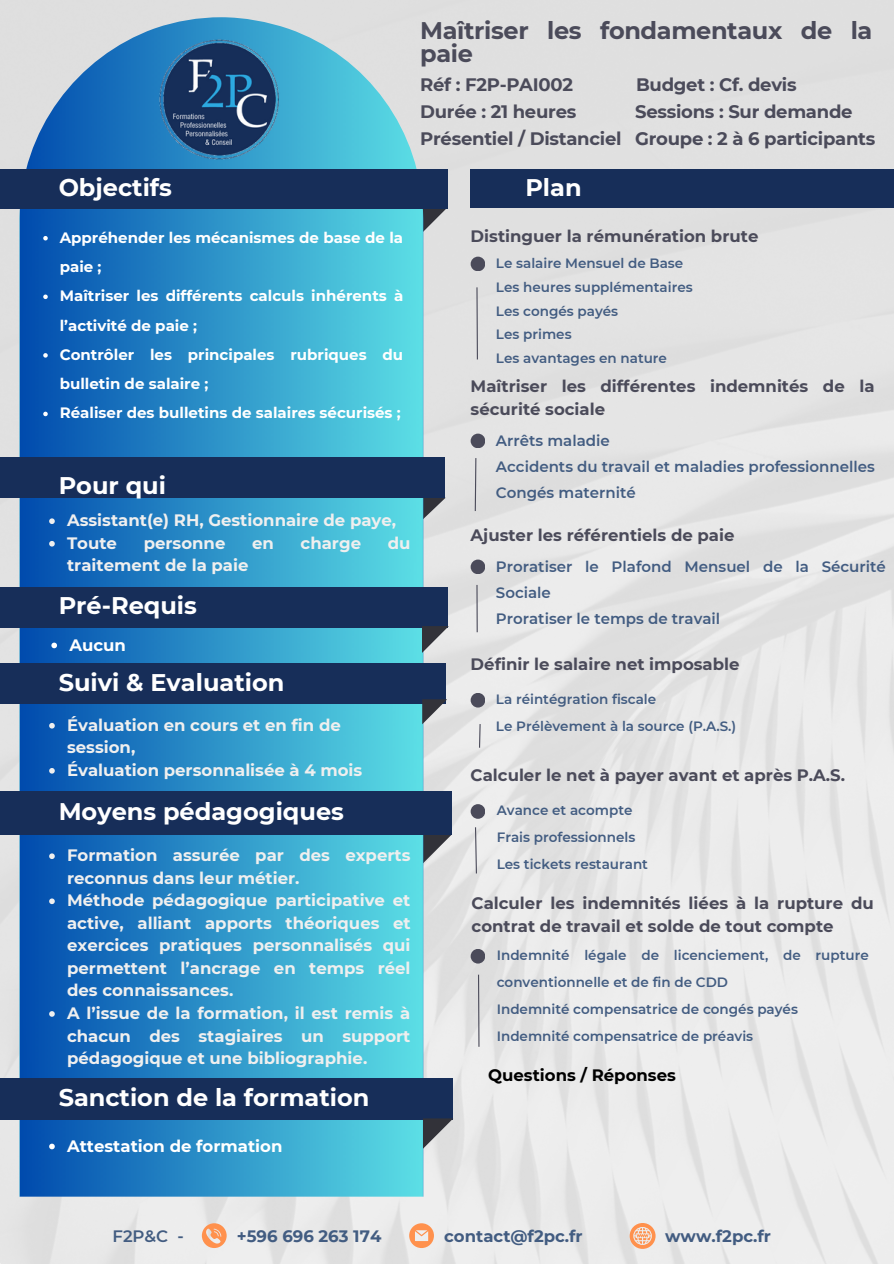
<style>
.page{position:relative;width:894px;height:1264px;background:#fff}
.page>*{position:absolute;margin:0;border:0;box-sizing:border-box;transform-origin:0 0}
.t1{font:700 24px "Montserrat";color:#fff}
.t2{font:700 24px/22.5px "Montserrat";letter-spacing:-.015em;color:#4b4b5a}
.t3{font:700 18px "Montserrat";letter-spacing:-.015em;color:#4b4b5a}
.t4{font:700 16.5px/22.5px "Montserrat";color:#efefef}
.t5{font:700 16.5px/22.5px "Montserrat";color:#4b4b5a}
.t6{font:700 16.5px "Montserrat";color:#425c81}
.t7{font:700 16.5px "Montserrat";color:#fff}
.t8{font:700 16.5px "Montserrat";color:#000}
.t9{font:600 16.5px "Montserrat";color:#425c81}
.t10{font:700 15px/29.2px "Montserrat";color:#fff}
.t11{font:600 15px/26px "Montserrat";color:#425c81}
.t12{font:600 13.5px/27px "Montserrat";color:#425c81}
</style>
<div class="page">
<img style="left:0;top:0;width:893px;height:1263px">
<svg style="left:423px;top:208px;width:24px;height:60px"></svg>
<svg style="left:423px;top:497px;width:22px;height:49px"></svg>
<svg style="left:423px;top:834px;width:28px;height:57px;background:#b0b2b5"></svg>
<div style="left:470px;top:169px;width:423px;height:38px;background:#172e59"></div>
<svg style="left:20px;top:18px;width:403px;height:1178px;background:#3597c9"></svg>
<svg style="left:202px;top:1223px;width:24px;height:24px"></svg>
<svg style="left:629px;top:1222px;width:26px;height:26px"></svg>
<svg style="left:409px;top:1223px;width:25px;height:24px"></svg>
<div style="left:470px;top:257px;width:15px;height:14px;background:#4b4b5a;border-radius:50%"></div>
<div style="left:470px;top:433px;width:15px;height:15px;background:#4b4b5a;border-radius:50%"></div>
<div style="left:0;top:791px;width:451px;height:43px;background:#172e59"></div>
<div style="left:0;top:457px;width:444px;height:40px;background:#172e59"></div>
<div style="left:0;top:169px;width:447px;height:39px;background:#172e59"></div>
<img style="left:146px;top:27px;width:146px;height:147px;border-radius:50%">
<div style="left:0;top:587px;width:447px;height:40px;background:#172e59"></div>
<div style="left:0;top:663px;width:445px;height:40px;background:#172e59"></div>
<svg style="left:422px;top:626px;width:26px;height:27px"></svg>
<svg style="left:422px;top:699px;width:25px;height:25px"></svg>
<div style="left:0;top:1078px;width:452px;height:41px;background:#172e59"></div>
<svg style="left:422px;top:1118px;width:31px;height:30px"></svg>
<hr style="left:476px;top:287px;width:2px;height:72px;background:#4b4b5a">
<svg style="left:474px;top:457px;width:3px;height:55px"></svg>
<div style="left:470px;top:693px;width:15px;height:14px;background:#4b4b5a;border-radius:50%"></div>
<svg style="left:43px;top:236px;width:5px;height:4px"></svg>
<svg style="left:43px;top:294px;width:5px;height:5px"></svg>
<svg style="left:43px;top:353px;width:5px;height:4px"></svg>
<svg style="left:43px;top:412px;width:5px;height:4px"></svg>
<svg style="left:49px;top:518px;width:6px;height:6px"></svg>
<svg style="left:49px;top:541px;width:6px;height:5px"></svg>
<svg style="left:51px;top:642px;width:6px;height:6px"></svg>
<svg style="left:49px;top:723px;width:6px;height:5px"></svg>
<svg style="left:49px;top:768px;width:6px;height:5px"></svg>
<svg style="left:49px;top:853px;width:6px;height:6px"></svg>
<svg style="left:49px;top:898px;width:6px;height:6px"></svg>
<svg style="left:49px;top:1011px;width:6px;height:5px"></svg>
<svg style="left:49px;top:1143px;width:6px;height:6px"></svg>
<div style="left:470px;top:559px;width:15px;height:15px;background:#4b4b5a;border-radius:50%"></div>
<div style="left:470px;top:804px;width:15px;height:14px;background:#4b4b5a;border-radius:50%"></div>
<svg style="left:474px;top:826px;width:3px;height:48px"></svg>
<div style="left:470px;top:948px;width:15px;height:15px;background:#4b4b5a;border-radius:50%"></div>
<hr style="left:478px;top:974px;width:1px;height:72px;background:#4b4b5a">
<svg style="left:478px;top:723px;width:3px;height:26px"></svg>
<hr style="left:476px;top:585px;width:1px;height:47px;background:#4b4b5a">
<p class="t2" style="left:420px;top:19px;width:453px">Maîtriser les fondamentaux de la paie</p>
<p class="t3" style="left:420px;top:74px;width:154px">Réf : F2P-PAI002</p>
<p class="t3" style="left:420px;top:101px;width:158px">Durée : 21 heures</p>
<p class="t3" style="left:420px;top:127px;width:203px">Présentiel / Distanciel</p>
<p class="t1" style="left:59px;top:173px;width:115px">Objectifs</p>
<p class="t1" style="left:525px;top:172px;width:58px">Plan</p>
<p class="t3" style="left:636px;top:74px;width:162px">Budget : Cf. devis</p>
<p class="t3" style="left:635px;top:101px;width:219px">Sessions : Sur demande</p>
<p class="t3" style="left:635px;top:127px;width:242px">Groupe : 2 à 6 participants</p>
<p class="t10" style="left:60px;top:223px;width:345px">Appréhender les mécanismes de base de la paie ;</p>
<p class="t10" style="left:60px;top:281px;width:345px">Maîtriser les différents calculs inhérents à l’activité de paie ;</p>
<p class="t10" style="left:60px;top:340px;width:345px">Contrôler les principales rubriques du bulletin de salaire ;</p>
<p class="t10" style="left:60px;top:398px;width:342px">Réaliser des bulletins de salaires sécurisés ;</p>
<p class="t1" style="left:59px;top:471px;width:109px">Pour qui</p>
<p class="t4" style="left:67px;top:509px;width:330px">Assistant(e) RH, Gestionnaire de paye,</p>
<p class="t4" style="left:67px;top:531px;width:51px">Toute</p>
<p class="t4" style="left:144px;top:531px;width:83px">personne</p>
<p class="t4" style="left:252px;top:531px;width:23px">en</p>
<p class="t4" style="left:300px;top:531px;width:62px">charge</p>
<p class="t4" style="left:387px;top:531px;width:24px">du</p>
<p class="t4" style="left:67px;top:554px;width:183px">traitement de la paie</p>
<p class="t1" style="left:59px;top:591px;width:140px">Pré-Requis</p>
<p class="t7" style="left:69px;top:634px;width:58px">Aucun</p>
<p class="t1" style="left:59px;top:668px;width:227px">Suivi &amp; Evaluation</p>
<p class="t4" style="left:67px;top:713px;width:275px">Évaluation en cours et en fin de session,</p>
<p class="t4" style="left:67px;top:758px;width:297px">Évaluation personnalisée à 4 mois</p>
<p class="t1" style="left:59px;top:797px;width:287px">Moyens pédagogiques</p>
<p class="t4" style="left:67px;top:844px;width:345px">Formation assurée par des experts reconnus dans leur métier.</p>
<p class="t4" style="left:67px;top:889px;width:345px;text-align:justify">Méthode pédagogique participative et active, alliant apports théoriques et exercices pratiques personnalisés qui permettent l’ancrage en temps réel des connaissances.</p>
<p class="t4" style="left:67px;top:1001px;width:345px;text-align:justify">A l’issue de la formation, il est remis à chacun des stagiaires un support pédagogique et une bibliographie.</p>
<p class="t1" style="left:59px;top:1082px;width:312px">Sanction de la formation</p>
<p class="t7" style="left:67px;top:1135px;width:217px">Attestation de formation</p>
<p class="t5" style="left:470px;top:225px;width:289px">Distinguer la rémunération brute</p>
<p class="t12" style="left:496px;top:250px;width:189px">Le salaire Mensuel de Base</p>
<p class="t12" style="left:496px;top:274px;width:198px">Les heures supplémentaires</p>
<p class="t12" style="left:496px;top:297px;width:124px">Les congés payés</p>
<p class="t12" style="left:496px;top:321px;width:77px">Les primes</p>
<p class="t12" style="left:496px;top:344px;width:172px">Les avantages en nature</p>
<p class="t5" style="left:470px;top:375px;width:405px">Maîtriser les différentes indemnités de la sécurité sociale</p>
<p class="t11" style="left:496px;top:427px;width:115px">Arrêts maladie</p>
<p class="t11" style="left:496px;top:453px;width:380px">Accidents du travail et maladies professionnelles</p>
<p class="t11" style="left:496px;top:479px;width:141px">Congés maternité</p>
<p class="t5" style="left:470px;top:524px;width:265px">Ajuster les référentiels de paie</p>
<p class="t11" style="left:496px;top:553px;width:391px">Proratiser le Plafond Mensuel de la Sécurité<br>Sociale</p>
<p class="t11" style="left:496px;top:605px;width:225px">Proratiser le temps de travail</p>
<p class="t5" style="left:470px;top:652px;width:270px">Définir le salaire net imposable</p>
<p class="t12" style="left:496px;top:685px;width:162px">La réintégration fiscale</p>
<p class="t12" style="left:496px;top:712px;width:241px">Le Prélèvement à la source (P.A.S.)</p>
<p class="t5" style="left:470px;top:763px;width:376px">Calculer le net à payer avant et après P.A.S.</p>
<p class="t12" style="left:496px;top:796px;width:137px">Avance et acompte</p>
<p class="t12" style="left:496px;top:823px;width:140px">Frais professionnels</p>
<p class="t12" style="left:496px;top:850px;width:153px">Les tickets restaurant</p>
<p class="t5" style="left:471px;top:892px;width:403px">Calculer les indemnités liées à la rupture du contrat de travail et solde de tout compte</p>
<p class="t12" style="left:496px;top:941px;width:373px">Indemnité légale de licenciement, de rupture conventionnelle et de fin de CDD</p>
<p class="t12" style="left:496px;top:995px;width:303px">Indemnité compensatrice de congés payés</p>
<p class="t12" style="left:496px;top:1022px;width:258px">Indemnité compensatrice de préavis</p>
<p class="t8" style="left:488px;top:1064px;width:189px">Questions / Réponses</p>
<p class="t9" style="left:112px;top:1225px;width:73px">F2P&amp;C -</p>
<p class="t6" style="left:237px;top:1225px;width:146px">+596 696 263 174</p>
<p class="t6" style="left:444px;top:1225px;width:140px">contact@f2pc.fr</p>
<p class="t6" style="left:665px;top:1225px;width:107px">www.f2pc.fr</p>
</div>
